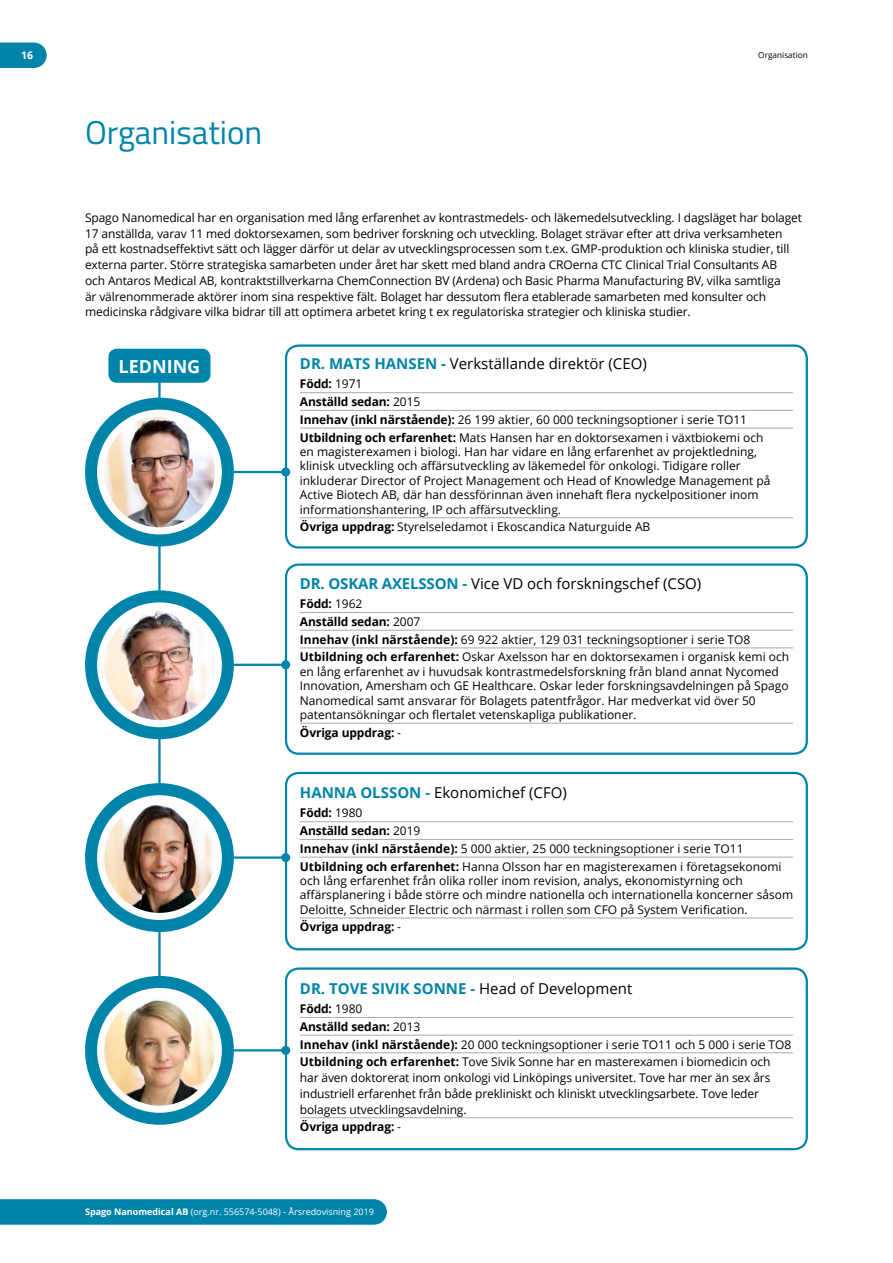
<style>
.page{position:relative;width:893px;height:1263px;background:#fff}
.page>*{position:absolute;margin:0;border:0;box-sizing:border-box;transform-origin:0 0}
.t1{font:33px "Titillium Web";color:#0084a9}
.t2{font:700 18px "Open Sans";color:#fff}
.t3{font:15px "Open Sans";color:#000}
.t4{font:700 15px "Open Sans";color:#0084a9}
.t5{font:12px/17.7px "Open Sans";color:#000}
.t6{font:700 12px "Open Sans";letter-spacing:-.01em;color:#000}
.t7{font:700 10.5px "Open Sans";color:#fff}
.t8{font:9px "Open Sans";color:#fff}
.t9{font:8.25px "Open Sans";color:#000}
.s1{font-weight:700;color:#0084a9}
.s2{font-weight:700}
.s3{font-weight:400}
.s4{font-weight:400;color:#000}
</style>
<div class="page">
<div style="left:0;top:43px;width:34px;height:25px;background:#0084a9"></div>
<div style="left:0;top:1199px;width:374px;height:26px;background:#0084a9"></div>
<hr style="left:158px;top:376px;width:3px;height:660px;background:#0084a9">
<hr style="left:300px;top:392px;width:493px;height:1px;background:#a7a9ac">
<hr style="left:300px;top:410px;width:493px;height:1px;background:#a7a9ac">
<hr style="left:300px;top:428px;width:493px;height:1px;background:#a7a9ac">
<hr style="left:300px;top:517px;width:493px;height:1px;background:#a7a9ac">
<div style="left:285px;top:344px;width:523px;height:205px;border:2px solid #0084a9;border-radius:13px"></div>
<svg style="left:91px;top:404px;width:137px;height:136px"></svg>
<div style="left:85px;top:398px;width:149px;height:148px;border:12px solid #0084a9;border-radius:50%"></div>
<img style="left:104px;top:417px;width:111px;height:110px;border-radius:55px">
<hr style="left:300px;top:918px;width:493px;height:1px;background:#a7a9ac">
<hr style="left:300px;top:821px;width:493px;height:1px;background:#a7a9ac">
<hr style="left:300px;top:839px;width:493px;height:1px;background:#a7a9ac">
<hr style="left:300px;top:857px;width:493px;height:1px;background:#a7a9ac">
<div style="left:285px;top:772px;width:523px;height:178px;border:2px solid #0084a9;border-radius:13px"></div>
<svg style="left:91px;top:789px;width:137px;height:137px"></svg>
<div style="left:85px;top:783px;width:149px;height:149px;border:12px solid #0084a9;border-radius:50%"></div>
<img style="left:104px;top:802px;width:111px;height:111px;border-radius:55px">
<svg style="left:91px;top:596px;width:137px;height:137px"></svg>
<div style="left:85px;top:590px;width:149px;height:149px;border:12px solid #0084a9;border-radius:50%"></div>
<img style="left:104px;top:609px;width:111px;height:111px;border-radius:55px">
<hr style="left:300px;top:612px;width:493px;height:1px;background:#a7a9ac">
<hr style="left:300px;top:630px;width:493px;height:1px;background:#a7a9ac">
<hr style="left:300px;top:647px;width:493px;height:1px;background:#a7a9ac">
<hr style="left:300px;top:723px;width:493px;height:1px;background:#a7a9ac">
<div style="left:285px;top:563px;width:523px;height:192px;border:2px solid #0084a9;border-radius:13px"></div>
<hr style="left:300px;top:1017px;width:493px;height:1px;background:#a7a9ac">
<hr style="left:300px;top:1035px;width:493px;height:1px;background:#a7a9ac">
<hr style="left:300px;top:1052px;width:493px;height:1px;background:#a7a9ac">
<hr style="left:300px;top:1117px;width:493px;height:1px;background:#a7a9ac">
<div style="left:285px;top:967px;width:523px;height:183px;border:2px solid #0084a9;border-radius:13px"></div>
<svg style="left:91px;top:982px;width:137px;height:137px"></svg>
<div style="left:85px;top:976px;width:149px;height:149px;border:12px solid #0084a9;border-radius:50%"></div>
<img style="left:104px;top:995px;width:111px;height:111px;border-radius:55px">
<div style="left:108px;top:349px;width:102px;height:34px;background:#0084a9;border-radius:9px"></div>
<hr style="left:231px;top:471px;width:55px;height:2px;background:#0084a9">
<div style="left:281px;top:467px;width:9px;height:9px;background:#0084a9;border-radius:50%"></div>
<hr style="left:231px;top:664px;width:55px;height:2px;background:#0084a9">
<div style="left:281px;top:660px;width:9px;height:9px;background:#0084a9;border-radius:50%"></div>
<hr style="left:231px;top:856px;width:55px;height:3px;background:#0084a9">
<div style="left:281px;top:853px;width:9px;height:9px;background:#0084a9;border-radius:50%"></div>
<hr style="left:231px;top:1049px;width:55px;height:2px;background:#0084a9">
<div style="left:281px;top:1046px;width:9px;height:9px;background:#0084a9;border-radius:50%"></div>
<p class="t7" style="left:21px;top:48px;width:13px">16</p>
<p class="t9" style="left:758px;top:50px;width:51px">Organisation</p>
<h1 class="t1" style="left:85px;top:108px;width:179px">Organisation</h1>
<p class="t5" style="left:85px;top:209px;width:719px;line-height:15.8px">Spago Nanomedical har en organisation med lång erfarenhet av kontrastmedels- och läkemedelsutveckling. I dagsläget har bolaget 17 anställda, varav 11 med doktorsexamen, som bedriver forskning och utveckling. Bolaget strävar efter att driva verksamheten<br>på ett kostnadseffektivt sätt och lägger därför ut delar av utvecklingsprocessen som t.ex. GMP-produktion och kliniska studier, till externa parter. Större strategiska samarbeten under året har skett med bland andra CROerna CTC Clinical Trial Consultants AB<br>och Antaros Medical AB, kontraktstillverkarna ChemConnection BV (Ardena) och Basic Pharma Manufacturing BV, vilka samtliga<br>är välrenommerade aktörer inom sina respektive fält. Bolaget har dessutom flera etablerade samarbeten med konsulter och medicinska rådgivare vilka bidrar till att optimera arbetet kring t ex regulatoriska strategier och kliniska studier.</p>
<h2 class="t2" style="left:119px;top:353px;width:83px">LEDNING</h2>
<p class="t3" style="left:300px;top:353px;width:348px"><span class="s1">DR. MATS HANSEN -</span> Verkställande direktör (CEO)</p>
<p class="t5" style="left:300px;top:375px;width:465px"><span class="s2">Född:</span> 1971<br><span class="s2">Anställd sedan:</span> 2015<br><span class="s2">Innehav (inkl närstående):</span> 26 199 aktier, 60 000 teckningsoptioner i serie TO11<br><span class="s2">Utbildning och erfarenhet:</span> Mats Hansen har en doktorsexamen i växtbiokemi och</p>
<p class="t5" style="left:300px;top:444px;width:472px;line-height:14.4px">en magisterexamen i biologi. Han har vidare en lång erfarenhet av projektledning, klinisk utveckling och affärsutveckling av läkemedel för onkologi. Tidigare roller inkluderar Director of Project Management och Head of Knowledge Management på Active Biotech AB, där han dessförinnan även innehaft flera nyckelpositioner inom informationshantering, IP och affärsutveckling.</p>
<p class="t5" style="left:300px;top:518px;width:352px"><span class="s2">Övriga uppdrag:</span> Styrelseledamot i Ekoscandica Naturguide AB</p>
<p class="t3" style="left:300px;top:573px;width:403px"><span class="s1">DR. OSKAR AXELSSON -</span> Vice VD och forskningschef (CSO)</p>
<p class="t5" style="left:300px;top:595px;width:491px"><span class="s2">Född:</span> 1962<br><span class="s2">Anställd sedan:</span> 2007<br><span class="s2">Innehav (inkl närstående):</span> 69 922 aktier, 129 031 teckningsoptioner i serie TO8<br><span class="s2">Utbildning och erfarenhet:</span> Oskar Axelsson har en doktorsexamen i organisk kemi och</p>
<p class="t5" style="left:300px;top:664px;width:490px;line-height:14.4px">en lång erfarenhet av i huvudsak kontrastmedelsforskning från bland annat Nycomed Innovation, Amersham och GE Healthcare. Oskar leder forskningsavdelningen på Spago Nanomedical samt ansvarar för Bolagets patentfrågor. Har medverkat vid över 50 patentansökningar och flertalet vetenskapliga publikationer.</p>
<p class="t6" style="left:300px;top:724px;width:103px">Övriga uppdrag: <span class="s3">-</span></p>
<p class="t3" style="left:300px;top:782px;width:268px"><span class="s1">HANNA OLSSON -</span> Ekonomichef (CFO)</p>
<p class="t5" style="left:300px;top:804px;width:483px"><span class="s2">Född:</span> 1980<br><span class="s2">Anställd sedan:</span> 2019<br><span class="s2">Innehav (inkl närstående):</span> 5 000 aktier, 25 000 teckningsoptioner i serie TO11<br><span class="s2">Utbildning och erfarenhet:</span> Hanna Olsson har en magisterexamen i företagsekonomi</p>
<p class="t5" style="left:300px;top:873px;width:495px;line-height:14.4px">och lång erfarenhet från olika roller inom revision, analys, ekonomistyrning och affärsplanering i både större och mindre nationella och internationella koncerner såsom<br>Deloitte, Schneider Electric och närmast i rollen som CFO på System Verification.</p>
<p class="t6" style="left:300px;top:919px;width:103px">Övriga uppdrag: <span class="s3">-</span></p>
<p class="t4" style="left:300px;top:978px;width:334px">DR. TOVE SIVIK SONNE - <span class="s4">Head of Development</span></p>
<p class="t5" style="left:300px;top:1000px;width:493px"><span class="s2">Född:</span> 1980<br><span class="s2">Anställd sedan:</span> 2013<br><span class="s2">Innehav (inkl närstående):</span> 20 000 teckningsoptioner i serie TO11 och 5 000 i serie TO8<br><span class="s2">Utbildning och erfarenhet:</span> Tove Sivik Sonne har en masterexamen i biomedicin och</p>
<p class="t5" style="left:300px;top:1069px;width:472px;line-height:15.8px">har även doktorerat inom onkologi vid Linköpings universitet. Tove har mer än sex års industriell erfarenhet från både prekliniskt och kliniskt utvecklingsarbete. Tove leder bolagets utvecklingsavdelning.</p>
<p class="t6" style="left:300px;top:1118px;width:103px">Övriga uppdrag: <span class="s3">-</span></p>
<p class="t8" style="left:85px;top:1206px;width:290px"><span class="s2">Spago Nanomedical AB</span> (org.nr. 556574-5048) - Årsredovisning 2019</p>
</div>
